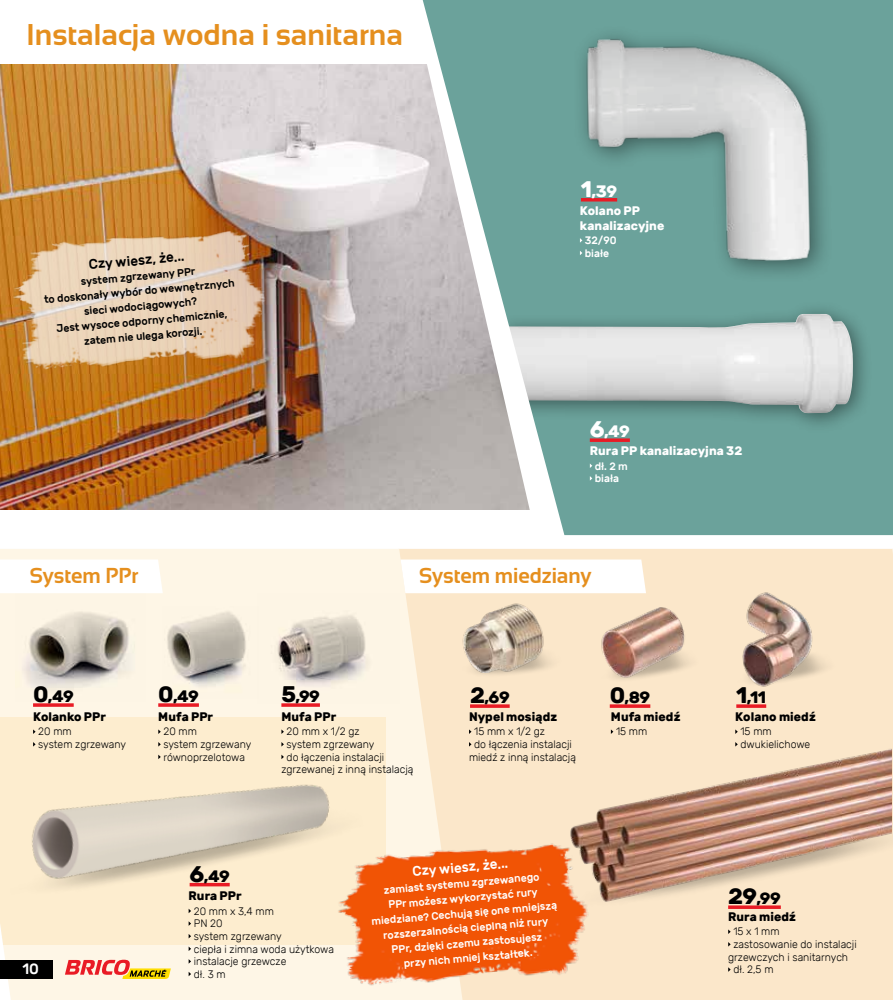
<style>
.page{position:relative;width:893px;height:1000px;background:#fff}
.page>*{position:absolute;margin:0;border:0;box-sizing:border-box;transform-origin:0 0}
.t1{font:700 30px "Sansation";color:#e58f1e}
.t2{font:700 21.6px "Sansation";letter-spacing:-.005em;color:#e58f1e}
.t3{font:700 16.5px "Rubik";letter-spacing:-.03em;color:#000}
.t4{font:700 16.5px "Rubik";color:#fff}
.t5{font:500 15px "Rubik";color:#fff}
.t6{font:500 13.95px "Rubik";color:#000}
.t7{font:500 13.95px "Rubik";color:#fff}
.t8{font:700 12.3px "Rubik";letter-spacing:.005em;color:#000}
.t9{font:700 12.3px/15px "Rubik";letter-spacing:.005em;color:#fff}
.t10{font:300 10.8px/12.6px "Rubik";color:#000}
.t11{font:500 10.8px/15px "Rubik";color:#fff}
.t12{font:500 10.8px/15px "Rubik";color:#000;text-align:center}
.s1{font-size:22.5px}
</style>
<div class="page">
<div style="left:463px;top:549px;width:430px;height:450px;background:#fbe7ca"></div>
<svg style="left:0;top:549px;width:463px;height:450px;background:#fdf2df"></svg>
<img style="left:0;top:65px;width:412px;height:444px">
<img style="left:257px;top:593px;width:143px;height:110px">
<img style="left:162px;top:606px;width:96px;height:92px">
<img style="left:15px;top:593px;width:130px;height:108px">
<div style="left:565px;top:0;width:328px;height:535px;background:#6ba29b"></div>
<div style="left:0;top:773px;width:384px;height:140px;background:#fdedcf"></div>
<img style="left:10px;top:719px;width:351px;height:223px">
<div style="left:602px;top:792px;width:291px;height:133px;background:#fbe7ca"></div>
<img style="left:555px;top:698px;width:337px;height:217px">
<div style="left:457px;top:632px;width:110px;height:52px;background:#fbe7ca"></div>
<img style="left:455px;top:596px;width:96px;height:76px">
<svg style="left:728px;top:929px;width:3px;height:4px"></svg>
<svg style="left:728px;top:941px;width:3px;height:5px"></svg>
<svg style="left:728px;top:967px;width:3px;height:4px"></svg>
<hr style="left:728px;top:905px;width:53px;height:3px;background:#e91b25">
<hr style="left:470px;top:704px;width:40px;height:3px;background:#e91b25">
<svg style="left:158px;top:729px;width:3px;height:4px"></svg>
<svg style="left:158px;top:741px;width:3px;height:5px"></svg>
<svg style="left:158px;top:754px;width:3px;height:5px"></svg>
<hr style="left:158px;top:703px;width:41px;height:3px;background:#e91b25">
<svg style="left:281px;top:729px;width:3px;height:4px"></svg>
<svg style="left:281px;top:741px;width:3px;height:5px"></svg>
<svg style="left:281px;top:754px;width:3px;height:5px"></svg>
<hr style="left:281px;top:703px;width:39px;height:3px;background:#e91b25">
<div style="left:491px;top:301px;width:382px;height:132px;background:#000;opacity:.43"></div>
<img style="left:565px;top:314px;width:288px;height:99px">
<svg style="left:590px;top:438px;width:40px;height:4px"></svg>
<div style="left:573px;top:24px;width:261px;height:260px;background:#6ba29b"></div>
<img style="left:567px;top:23px;width:258px;height:255px">
<hr style="left:581px;top:198px;width:36px;height:3px;background:#e91b25">
<svg style="left:735px;top:729px;width:3px;height:4px"></svg>
<svg style="left:735px;top:741px;width:3px;height:5px"></svg>
<hr style="left:736px;top:704px;width:30px;height:3px;background:#e91b25">
<hr style="left:610px;top:704px;width:40px;height:3px;background:#e91b25">
<img style="left:730px;top:634px;width:113px;height:61px">
<img style="left:714px;top:587px;width:117px;height:102px">
<div style="left:594px;top:630px;width:113px;height:61px;background:#fbe7ca"></div>
<img style="left:592px;top:594px;width:105px;height:84px">
<svg style="left:33px;top:729px;width:3px;height:4px"></svg>
<svg style="left:33px;top:741px;width:3px;height:5px"></svg>
<hr style="left:33px;top:703px;width:41px;height:3px;background:#e91b25">
<svg style="left:190px;top:882px;width:40px;height:4px"></svg>
<img style="left:3px;top:202px;width:277px;height:181px">
<img style="left:328px;top:815px;width:274px;height:182px">
<svg style="left:0;top:559px;width:163px;height:34px"></svg>
<svg style="left:401px;top:559px;width:245px;height:34px"></svg>
<div style="left:0;top:960px;width:53px;height:18px;background:#000"></div>
<svg style="left:412px;top:0;width:153px;height:535px"></svg>
<svg style="left:65px;top:959px;width:106px;height:19px;background:#e8a47f"></svg>
<h1 class="t1" style="left:27px;top:18px;width:378px">Instalacja wodna i sanitarna</h1>
<p class="t6" style="left:88px;top:256px;width:97px;rotate:-5deg">Czy wiesz, że...</p>
<p class="t12" style="left:42px;top:277px;width:193px;rotate:-5deg">system zgrzewany PPr<br>to doskonały wybór do wewnętrznych sieci wodociągowych?<br>Jest wysoce odporny chemicznie, zatem nie ulega korozji.</p>
<h3 class="t4" style="left:581px;top:181px;width:38px"><span class="s1">1</span>,39</h3>
<p class="t9" style="left:580px;top:203px;width:86px">Kolano PP kanalizacyjne</p>
<p class="t11" style="left:585px;top:234px;width:33px;line-height:12.6px">32/90 białe</p>
<h3 class="t4" style="left:590px;top:422px;width:42px"><span class="s1">6</span>,49</h3>
<p class="t9" style="left:590px;top:443px;width:154px">Rura PP kanalizacyjna 32</p>
<p class="t11" style="left:595px;top:459px;width:35px;line-height:12.6px">dł. 2 m biała</p>
<h2 class="t2" style="left:30px;top:563px;width:110px">System PPr</h2>
<h2 class="t2" style="left:419px;top:563px;width:174px">System miedziany</h2>
<h3 class="t3" style="left:33px;top:686px;width:42px"><span class="s1">0</span>,49</h3>
<p class="t8" style="left:33px;top:709px;width:74px">Kolanko PPr</p>
<p class="t10" style="left:38px;top:725px;width:89px">20 mm<br>system zgrzewany</p>
<h3 class="t3" style="left:158px;top:686px;width:42px"><span class="s1">0</span>,49</h3>
<p class="t8" style="left:158px;top:709px;width:56px">Mufa PPr</p>
<p class="t10" style="left:163px;top:725px;width:89px">20 mm<br>system zgrzewany równoprzelotowa</p>
<h3 class="t3" style="left:281px;top:686px;width:40px"><span class="s1">5</span>,99</h3>
<p class="t8" style="left:281px;top:709px;width:56px">Mufa PPr</p>
<p class="t10" style="left:287px;top:725px;width:75px">20 mm x 1/2 gz</p>
<p class="t10" style="left:287px;top:738px;width:89px">system zgrzewany</p>
<p class="t10" style="left:287px;top:750px;width:99px">do łączenia instalacji</p>
<p class="t10" style="left:281px;top:763px;width:134px">zgrzewanej z inną instalacją</p>
<h3 class="t3" style="left:470px;top:687px;width:41px"><span class="s1">2</span>,69</h3>
<p class="t8" style="left:469px;top:709px;width:90px">Nypel mosiądz</p>
<p class="t10" style="left:474px;top:725px;width:72px">15 mm x 1/2 gz</p>
<p class="t10" style="left:474px;top:738px;width:99px">do łączenia instalacji</p>
<p class="t10" style="left:469px;top:750px;width:108px">miedź z inną instalacją</p>
<h3 class="t5" style="left:22px;top:960px;width:18px">10</h3>
<h3 class="t3" style="left:190px;top:866px;width:42px"><span class="s1">6</span>,49</h3>
<p class="t8" style="left:189px;top:888px;width:55px">Rura PPr</p>
<p class="t10" style="left:194px;top:904px;width:142px">20 mm x 3,4 mm<br>PN 20<br>system zgrzewany<br>ciepła i zimna woda użytkowa instalacje grzewcze<br>dł. 3 m</p>
<p class="t7" style="left:412px;top:863px;width:97px;rotate:-5deg">Czy wiesz, że...</p>
<p class="t11" style="left:368px;top:883px;width:188px;text-align:center;rotate:-5deg">zamiast systemu zgrzewanego<br>PPr możesz wykorzystać rury miedziane? Cechują się one mniejszą rozszerzalnością cieplną niż rury<br>PPr, dzięki czemu zastosujesz<br>przy nich mniej kształtek.</p>
<h3 class="t3" style="left:610px;top:687px;width:42px"><span class="s1">0</span>,89</h3>
<p class="t8" style="left:611px;top:709px;width:71px">Mufa miedź</p>
<p class="t10" style="left:616px;top:725px;width:33px">15 mm</p>
<h3 class="t3" style="left:736px;top:687px;width:31px"><span class="s1">1</span>,11</h3>
<p class="t8" style="left:735px;top:709px;width:82px">Kolano miedź</p>
<p class="t10" style="left:740px;top:725px;width:71px">15 mm dwukielichowe</p>
<h3 class="t3" style="left:728px;top:888px;width:54px"><span class="s1">29</span>,99</h3>
<p class="t8" style="left:728px;top:909px;width:69px">Rura miedź</p>
<p class="t10" style="left:733px;top:925px;width:48px">15 x 1 mm</p>
<p class="t10" style="left:733px;top:937px;width:125px">zastosowanie do instalacji</p>
<p class="t10" style="left:728px;top:950px;width:121px">grzewczych i sanitarnych</p>
<p class="t10" style="left:733px;top:963px;width:42px">dł. 2,5 m</p>
</div>
